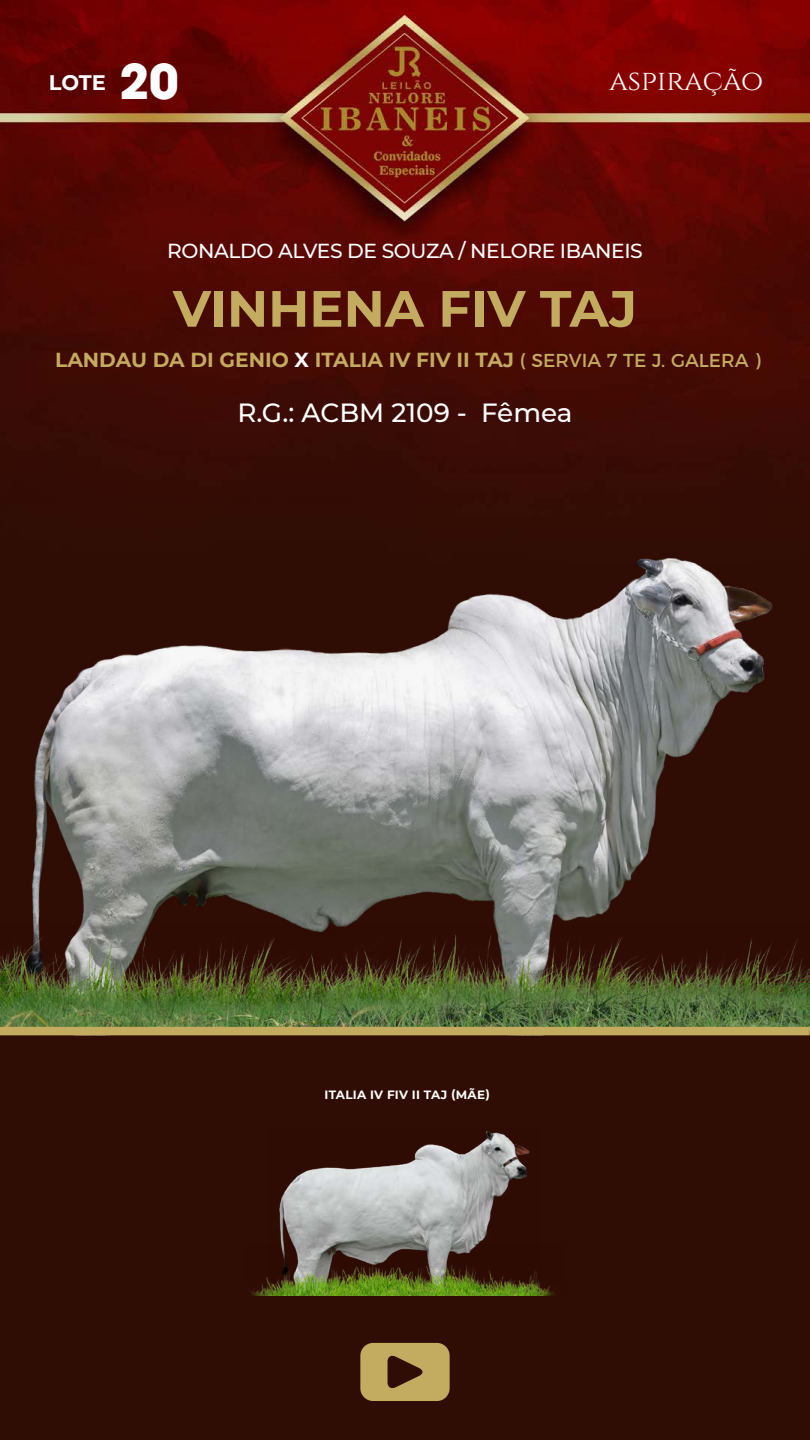
<style>
.page{position:relative;width:810px;height:1440px;background:#fff}
.page>*{position:absolute;margin:0;border:0;box-sizing:border-box;transform-origin:0 0}
.t1{font:700 51px "Montserrat";color:#c3ab5f}
.t2{font:700 48px "Avant Garde LT";color:#fff}
.t3{font:28.5px "Cinzel";color:#fff}
.t4{font:500 26.25px "Montserrat";color:#fff}
.t5{font:700 21px "Montserrat";color:#fff}
.t6{font:700 20.25px "Montserrat";color:#c3ab5f}
.t7{font:500 20.25px "Montserrat";letter-spacing:-.02em;color:#fff}
.t8{font:700 12px "Montserrat";letter-spacing:.02em;color:#fff}
.s1{color:#fff}
.s2{font-weight:400;font-size:18.75px}
</style>
<div class="page">
<img style="left:0;top:0;width:810px;height:1440px">
<img style="left:269px;top:1126px;width:272px;height:118px">
<img style="left:245px;top:1244px;width:320px;height:51px">
<img style="left:0;top:531px;width:810px;height:394px">
<img style="left:0;top:925px;width:810px;height:102px">
<div style="left:0;top:1027px;width:810px;height:8px;background:#c3ab5f"></div>
<svg style="left:360px;top:1343px;width:90px;height:58px;background:#a98f4f"></svg>
<p class="t5" style="left:49px;top:67px;width:59px">LOTE</p>
<h2 class="t2" style="left:119px;top:50px;width:61px">20</h2>
<h3 class="t3" style="left:609px;top:64px;width:156px">aspiração</h3>
<p class="t7" style="left:167px;top:237px;width:477px">RONALDO ALVES DE SOUZA / NELORE IBANEIS</p>
<h1 class="t1" style="left:173px;top:272px;width:466px">VINHENA FIV TAJ</h1>
<p class="t6" style="left:55px;top:345px;width:707px">LANDAU DA DI GENIO <span class="s1">X</span> ITALIA IV FIV II TAJ <span class="s2">( SERVIA 7 TE J. GALERA )</span></p>
<p class="t4" style="left:237px;top:394px;width:337px">R.G.: ACBM 2109 - Fêmea</p>
<p class="t8" style="left:325px;top:1086px;width:167px">ITALIA IV FIV II TAJ (MÃE)</p>
</div>
